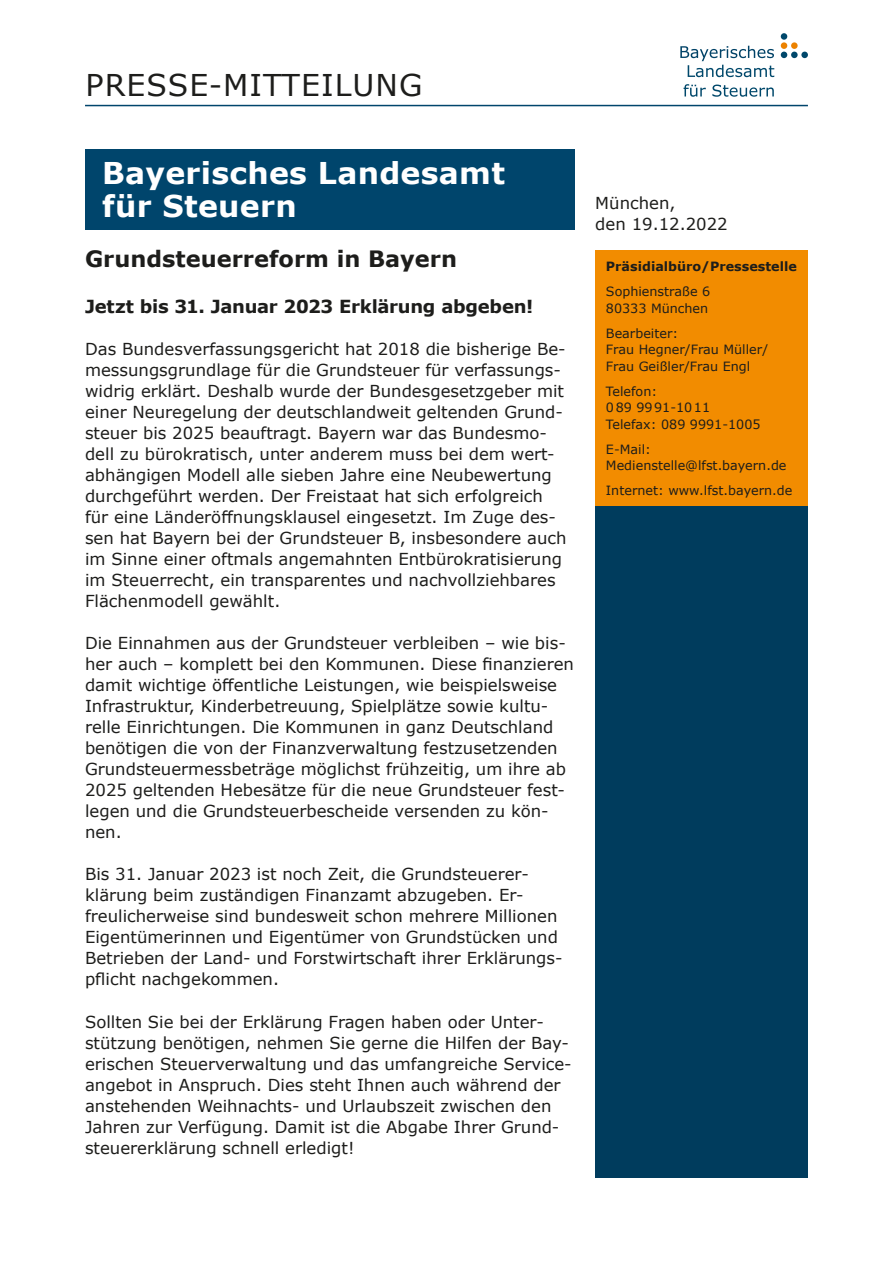
<style>
.page{position:relative;width:893px;height:1263px;background:#fff}
.page>*{position:absolute;margin:0;border:0;box-sizing:border-box;transform-origin:0 0}
.H1_Behörde{font:700 30px/33px "Verdana";letter-spacing:.01em;color:#fff}
.P_Titel{font:30px "Verdana";letter-spacing:.035em;color:#1d1d1b}
.H1_Headline{font:700 22.5px "Verdana";color:#1d1d1b}
.H2_Untertitel{font:700 18px "Verdana";letter-spacing:-.015em;color:#1d1d1b}
.P_Fließtext{font:16.5px/21px "Verdana";color:#1d1d1b}
.P_Pressestelle{font:12.75px/16.5px "Verdana";color:#1d1d1b}
.P_Pressestelle_bold{font:700 12.75px "Verdana";color:#1d1d1b}
</style>
<div class="page">
<div style="left:595px;top:455px;width:213px;height:723px;background:#003c5d"></div>
<div style="left:801px;top:52px;width:7px;height:6px;background:#00486b;border-radius:50%"></div>
<div style="left:791px;top:52px;width:7px;height:6px;background:#00486b;border-radius:50%"></div>
<div style="left:791px;top:42px;width:7px;height:7px;background:#ec8200;border-radius:50%"></div>
<svg style="left:781px;top:52px;width:6px;height:6px"></svg>
<div style="left:781px;top:42px;width:6px;height:7px;background:#ec8200;border-radius:50%"></div>
<div style="left:781px;top:33px;width:6px;height:7px;background:#00486b;border-radius:50%"></div>
<svg style="left:680px;top:46px;width:94px;height:31px"></svg>
<svg style="left:683px;top:84px;width:23px;height:13px"></svg>
<svg style="left:712px;top:85px;width:62px;height:12px"></svg>
<hr style="left:85px;top:105px;width:723px;height:1px;background:#00456c">
<div style="left:595px;top:251px;width:213px;height:255px;background:#f28c00"></div>
<div style="left:85px;top:149px;width:489px;height:81px;background:#00456c"></div>
<p class="P_Titel" style="left:86px;top:65px;width:338px">PRESSE-MITTEILUNG</p>
<h1 class="H1_Behörde" style="left:102px;top:156px;width:404px">Bayerisches Landesamt für Steuern</h1>
<h1 class="H1_Headline" style="left:85px;top:243px;width:374px">Grundsteuerreform in Bayern</h1>
<h2 class="H2_Untertitel" style="left:85px;top:293px;width:450px">Jetzt bis 31. Januar 2023 Erklärung abgeben!</h2>
<p class="P_Fließtext" style="left:85px;top:338px;width:483px">Das Bundesverfassungsgericht hat 2018 die bisherige Be&shy;messungsgrundlage für die Grundsteuer für verfassungs&shy;widrig erklärt. Deshalb wurde der Bundesgesetzgeber mit einer Neuregelung der deutschlandweit geltenden Grund&shy;steuer bis 2025 beauftragt. Bayern war das Bundesmo&shy;dell zu bürokratisch, unter anderem muss bei dem wert&shy;abhängigen Modell alle sieben Jahre eine Neubewertung durchgeführt werden. Der Freistaat hat sich erfolgreich für eine Länderöffnungsklausel eingesetzt. Im Zuge des&shy;sen hat Bayern bei der Grundsteuer B, insbesondere auch im Sinne einer oftmals angemahnten Entbürokratisierung im Steuerrecht, ein transparentes und nachvollziehbares Flächenmodell gewählt.</p>
<p class="P_Fließtext" style="left:85px;top:632px;width:490px">Die Einnahmen aus der Grundsteuer verbleiben – wie bis&shy;her auch – komplett bei den Kommunen. Diese finanzieren damit wichtige öffentliche Leistungen, wie beispielsweise Infrastruktur, Kinderbetreuung, Spielplätze sowie kultu&shy;relle Einrichtungen. Die Kommunen in ganz Deutschland benötigen die von der Finanzverwaltung festzusetzenden Grundsteuermessbeträge möglichst frühzeitig, um ihre ab 2025 geltenden Hebesätze für die neue Grundsteuer fest&shy;legen und die Grundsteuerbescheide versenden zu kön&shy;nen.</p>
<p class="P_Fließtext" style="left:85px;top:864px;width:479px">Bis 31. Januar 2023 ist noch Zeit, die Grundsteuerer&shy;klärung beim zuständigen Finanzamt abzugeben. Er&shy;freulicherweise sind bundesweit schon mehrere Millionen Eigentümerinnen und Eigentümer von Grundstücken und Betrieben der Land- und Forstwirtschaft ihrer Erklärungs&shy;pflicht nachgekommen.</p>
<p class="P_Fließtext" style="left:85px;top:1011px;width:488px">Sollten Sie bei der Erklärung Fragen haben oder Unter&shy;stützung benötigen, nehmen Sie gerne die Hilfen der Bay&shy;erischen Steuerverwaltung und das umfangreiche Service&shy;angebot in Anspruch. Dies steht Ihnen auch während der anstehenden Weihnachts- und Urlaubszeit zwischen den Jahren zur Verfügung. Damit ist die Abgabe Ihrer Grund&shy;steuererklärung schnell erledigt!</p>
<p class="P_Fließtext" style="left:595px;top:192px;width:134px">München,<br>den 19.12.2022</p>
<p class="P_Pressestelle_bold" style="left:606px;top:258px;width:192px">Präsidialbüro/Pressestelle</p>
<p class="P_Pressestelle" style="left:606px;top:283px;width:106px">Sophienstraße 6<br>80333 München</p>
<p class="P_Pressestelle" style="left:606px;top:325px;width:164px">Bearbeiter:<br>Frau Hegner/Frau Müller/<br>Frau Geißler/Frau Engl</p>
<p class="P_Pressestelle" style="left:606px;top:383px;width:156px">Telefon:<br>089 9991-1011<br>Telefax: 089 9991-1005</p>
<p class="P_Pressestelle" style="left:606px;top:441px;width:182px">E-Mail:<br>Medienstelle@lfst.bayern.de</p>
<p class="P_Pressestelle" style="left:606px;top:482px;width:188px">Internet: www.lfst.bayern.de</p>
</div>
